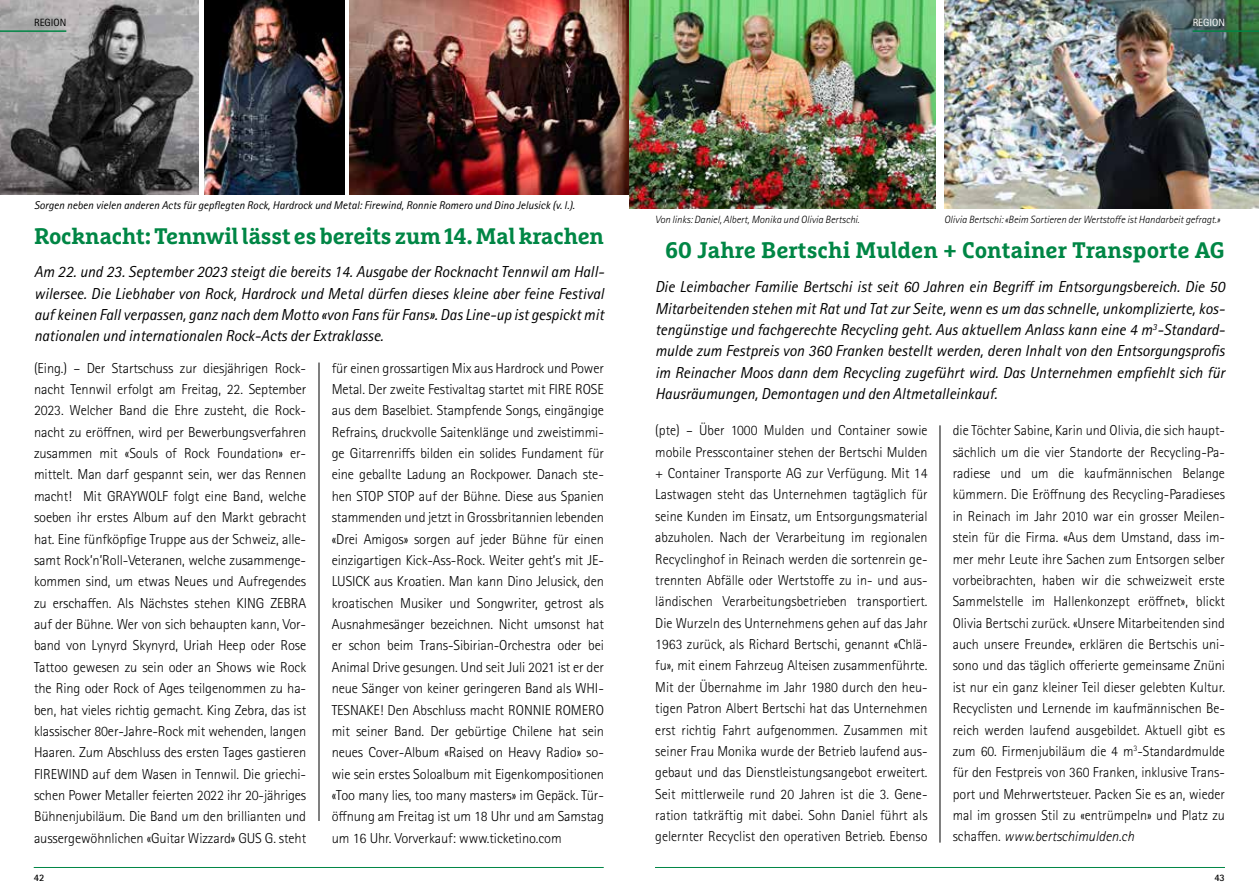
<style>
.page{position:relative;width:1259px;height:893px;background:#fff}
.page>*{position:absolute;margin:0;border:0;box-sizing:border-box;transform-origin:0 0}
.t1{font:700 22.5px "Marselis Slab Pro";letter-spacing:-.01em;color:#008645}
.t2{font:italic 15.9px/21.3px "Rotis Sans Serif Std";color:#000;text-align:justify}
.t3{font:300 14.4px/21.3px "Rotis Sans Serif Std";letter-spacing:-.005em;color:#000;text-align:justify}
.t4{font:italic 11.25px "Rotis Sans Serif Std";color:#000}
.t5{font:italic 300 10.5px "Rotis Sans Serif Std";color:#000}
.t6{font:10.5px "Rotis Sans Serif Std";color:#000}
.t7{font:10.5px "Rotis Sans Serif Std";color:#fff}
.t8{font:700 9.9px "Rotis Sans Serif Std";color:#000}
.s1{font-style:italic}
</style>
<div class="page">
<img style="left:0;top:0;width:198px;height:195px">
<hr style="left:0;top:30px;width:66px;height:2px;background:#008645">
<hr style="left:34px;top:867px;width:570px;height:1px;background:#008645">
<img style="left:350px;top:0;width:279px;height:195px">
<img style="left:204px;top:0;width:140px;height:195px">
<hr style="left:319px;top:363px;width:1px;height:458px;background:#000">
<img style="left:944px;top:0;width:315px;height:208px">
<hr style="left:939px;top:425px;width:1px;height:418px;background:#000">
<img style="left:629px;top:0;width:306px;height:208px">
<hr style="left:1192px;top:30px;width:67px;height:2px;background:#008645">
<hr style="left:655px;top:867px;width:570px;height:1px;background:#008645">
<p class="t6" style="left:34px;top:16px;width:34px">REGION</p>
<p class="t7" style="left:1192px;top:16px;width:34px">REGION</p>
<p class="t4" style="left:34px;top:199px;width:542px">Sorgen neben vielen anderen Acts für gepflegten Rock, Hardrock und Metal: Firewind, Ronnie Romero und Dino Jelusick (v. l.).</p>
<h1 class="t1" style="left:34px;top:222px;width:571px">Rocknacht: Tennwil lässt es bereits zum 14. Mal krachen</h1>
<p class="t2" style="left:34px;top:261px;width:572px">Am 22. und 23. September 2023 steigt die bereits 14. Ausgabe der Rocknacht Tennwil am Hall&shy;wilersee. Die Liebhaber von Rock, Hardrock und Metal dürfen dieses kleine aber feine Festival auf keinen Fall verpassen, ganz nach dem Motto «von Fans für Fans». Das Line-up ist gespickt mit nationalen und internationalen Rock-Acts der Extraklasse.</p>
<p class="t3" style="left:34px;top:357px;width:274px">(Eing.) – Der Startschuss zur diesjährigen Rock&shy;nacht Tennwil erfolgt am Freitag, 22. September 2023. Welcher Band die Ehre zusteht, die Rock&shy;nacht zu eröffnen, wird per Bewerbungsverfahren zusammen mit «Souls of Rock Foundation» er&shy;mittelt. Man darf gespannt sein, wer das Rennen macht! Mit GRAYWOLF folgt eine Band, welche soeben ihr erstes Album auf den Markt gebracht hat. Eine fünfköpfige Truppe aus der Schweiz, alle&shy;samt Rock’n’Roll-Veteranen, welche zusammenge&shy;kommen sind, um etwas Neues und Aufregendes zu erschaffen. Als Nächstes stehen KING ZEBRA auf der Bühne. Wer von sich behaupten kann, Vor&shy;band von Lynyrd Skynyrd, Uriah Heep oder Rose Tattoo gewesen zu sein oder an Shows wie Rock the Ring oder Rock of Ages teilgenommen zu ha&shy;ben, hat vieles richtig gemacht. King Zebra, das ist klassischer 80er-Jahre-Rock mit wehenden, langen Haaren. Zum Abschluss des ersten Tages gastieren FIREWIND auf dem Wasen in Tennwil. Die griechi&shy;schen Power Metaller feierten 2022 ihr 20-jähriges Bühnenjubiläum. Die Band um den brillianten und aussergewöhnlichen «Guitar Wizzard» GUS G. steht</p>
<p class="t3" style="left:332px;top:357px;width:274px">für einen grossartigen Mix aus Hardrock und Power Metal. Der zweite Festivaltag startet mit FIRE ROSE aus dem Baselbiet. Stampfende Songs, eingängige Refrains, druckvolle Saitenklänge und zweistimmi&shy;ge Gitarrenriffs bilden ein solides Fundament für eine geballte Ladung an Rockpower. Danach ste&shy;hen STOP STOP auf der Bühne. Diese aus Spanien stammenden und jetzt in Grossbritannien lebenden «Drei Amigos» sorgen auf jeder Bühne für einen einzigartigen Kick-Ass-Rock. Weiter geht’s mit JE-LUSICK aus Kroatien. Man kann Dino Jelusick, den kroatischen Musiker und Songwriter, getrost als Ausnahmesänger bezeichnen. Nicht umsonst hat er schon beim Trans-Sibirian-Orchestra oder bei Animal Drive gesungen. Und seit Juli 2021 ist er der neue Sänger von keiner geringeren Band als WHI-TESNAKE! Den Abschluss macht RONNIE ROMERO mit seiner Band. Der gebürtige Chilene hat sein neues Cover-Album «Raised on Heavy Radio» so&shy;wie sein erstes Soloalbum mit Eigenkompositionen «Too many lies, too many masters» im Gepäck. Tür&shy;öffnung am Freitag ist um 18 Uhr und am Samstag um 16 Uhr. Vorverkauf: www.ticketino.com</p>
<p class="t8" style="left:34px;top:871px;width:12px">42</p>
<p class="t5" style="left:655px;top:213px;width:206px">Von links: Daniel, Albert, Monika und Olivia Bertschi.</p>
<p class="t5" style="left:944px;top:213px;width:277px">Olivia Bertschi: «Beim Sortieren der Wertstoffe ist Handarbeit gefragt.»</p>
<h1 class="t1" style="left:665px;top:236px;width:561px">60 Jahre Bertschi Mulden + Container Transporte AG</h1>
<p class="t2" style="left:655px;top:276px;width:571px">Die Leimbacher Familie Bertschi ist seit 60 Jahren ein Begriff im Entsorgungsbereich. Die 50<br>Mitarbeitenden stehen mit Rat und Tat zur Seite, wenn es um das schnelle, unkomplizierte, kos&shy;tengünstige und fachgerechte Recycling geht. Aus aktuellem Anlass kann eine 4 m<sup>3</sup>-Standard&shy;mulde zum Festpreis von 360 Franken bestellt werden, deren Inhalt von den Entsorgungsprofis im Reinacher Moos dann dem Recycling zugeführt wird. Das Unternehmen empfiehlt sich für Hausräumungen, Demontagen und den Altmetalleinkauf.</p>
<p class="t3" style="left:655px;top:420px;width:274px">(pte) – Über 1000 Mulden und Container sowie mobile Presscontainer stehen der Bertschi Mulden + Container Transporte AG zur Verfügung. Mit 14<br>Lastwagen steht das Unternehmen tagtäglich für seine Kunden im Einsatz, um Entsorgungsmaterial abzuholen. Nach der Verarbeitung im regionalen Recyclinghof in Reinach werden die sortenrein ge&shy;trennten Abfälle oder Wertstoffe zu in- und aus&shy;ländischen Verarbeitungsbetrieben transportiert.<br>Die Wurzeln des Unternehmens gehen auf das Jahr 1963 zurück, als Richard Bertschi, genannt «Chlä&shy;fu», mit einem Fahrzeug Alteisen zusammenführte.<br>Mit der Übernahme im Jahr 1980 durch den heu&shy;tigen Patron Albert Bertschi hat das Unternehmen erst richtig Fahrt aufgenommen. Zusammen mit seiner Frau Monika wurde der Betrieb laufend aus&shy;gebaut und das Dienstleistungsangebot erweitert.<br>Seit mittlerweile rund 20 Jahren ist die 3. Gene&shy;ration tatkräftig mit dabei. Sohn Daniel führt als gelernter Recyclist den operativen Betrieb. Ebenso</p>
<p class="t3" style="left:952px;top:420px;width:274px">die Töchter Sabine, Karin und Olivia, die sich haupt&shy;sächlich um die vier Standorte der Recycling-Pa&shy;radiese und um die kaufmännischen Belange kümmern. Die Eröffnung des Recycling-Paradieses in Reinach im Jahr 2010 war ein grosser Meilen&shy;stein für die Firma. «Aus dem Umstand, dass im&shy;mer mehr Leute ihre Sachen zum Entsorgen selber vorbeibrachten, haben wir die schweizweit erste Sammelstelle im Hallenkonzept eröffnet», blickt Olivia Bertschi zurück. «Unsere Mitarbeitenden sind auch unsere Freunde», erklären die Bertschis uni&shy;sono und das täglich offerierte gemeinsame Znüni ist nur ein ganz kleiner Teil dieser gelebten Kultur.<br>Recyclisten und Lernende im kaufmännischen Be&shy;reich werden laufend ausgebildet. Aktuell gibt es zum 60. Firmenjubiläum die 4 m<sup>3</sup>-Standardmulde für den Festpreis von 360 Franken, inklusive Trans&shy;port und Mehrwertsteuer. Packen Sie es an, wieder mal im grossen Stil zu «entrümpeln» und Platz zu schaffen. <span class="s1">www.bertschimulden.ch</span></p>
<p class="t8" style="left:1214px;top:871px;width:12px">43</p>
</div>
